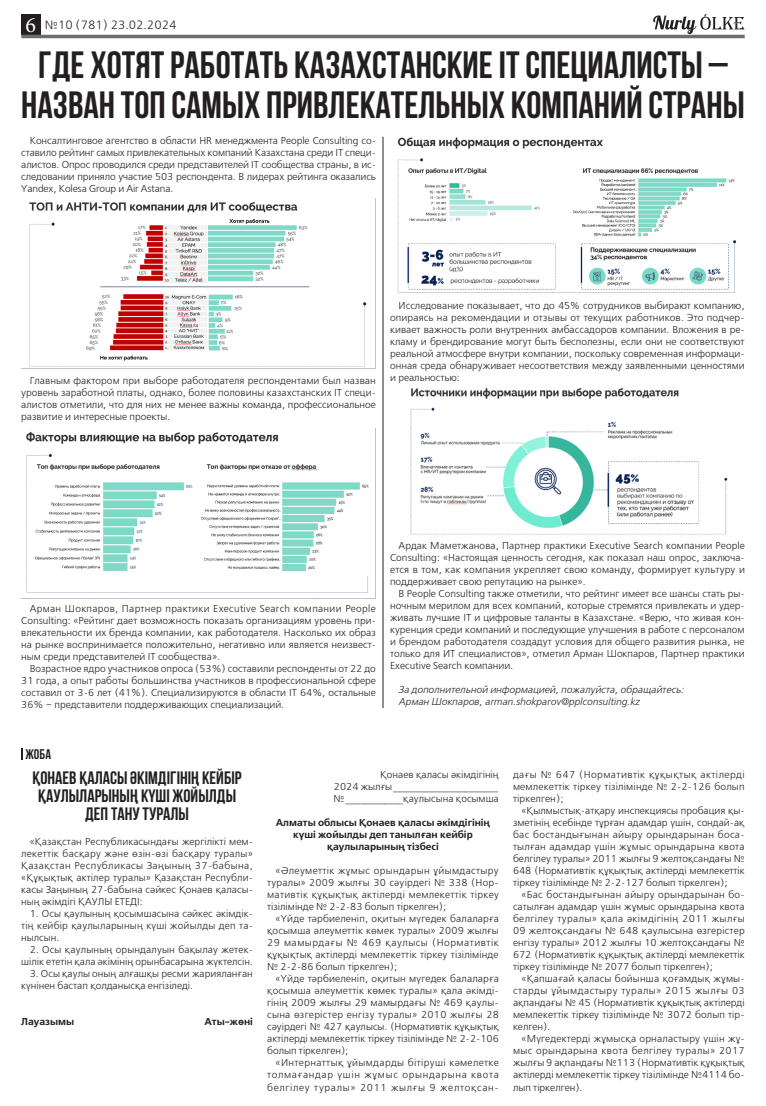
<style>
.page{position:relative;width:766px;height:1106px;background:#fff}
.page>*{position:absolute;margin:0;border:0;box-sizing:border-box;transform-origin:0 0}
.тақырып{font:700 38px/40px "Bebas Neue";color:#231f20;text-align:center}
.тақырып-2{font:700 18px/18px "Bebas Neue";color:#231f20;text-align:center}
.Основной_Текст{font:700 14px "Bebas Neue";color:#231f20}
.t1{font:12px "DS Free Set";color:#231f20}
.Основной_Текст-2{font:10px/12px "DS Free Set";color:#231f20;text-align:justify}
.Основной_Текст-3{font:700 10px/12px "DS Free Set";color:#231f20;text-align:center}
.Основной_Текст-4{font:italic 10px "DS Free Set";color:#231f20}
.s1{font-family:"Minion Pro";font-size:22px;color:#fff}
</style>
<div class="page">
<svg style="left:653px;top:14px;width:91px;height:20px"></svg>
<div style="left:21px;top:14px;width:20px;height:21px;background:#231f20"></div>
<hr style="left:21px;top:35px;width:723px;height:3px;background:#6c6d70">
<img style="left:21px;top:198px;width:355px;height:171px">
<img style="left:397px;top:137px;width:340px;height:156px">
<img style="left:410px;top:387px;width:318px;height:148px">
<img style="left:26px;top:428px;width:350px;height:170px">
<hr style="left:382px;top:137px;width:1px;height:571px;background:#231f20">
<svg style="left:21px;top:748px;width:2px;height:12px"></svg>
<p class="t1" style="left:26px;top:18px;width:152px"><span class="s1">6</span> №10 (781) 23.02.2024</p>
<p class="тақырып" style="left:21px;top:44px;width:724px">ГДЕ ХОТЯТ РАБОТАТЬ КАЗАХСТАНСКИЕ IT СПЕЦИАЛИСТЫ –<br>НАЗВАН ТОП САМЫХ ПРИВЛЕКАТЕЛЬНЫХ КОМПАНИЙ СТРАНЫ</p>
<p class="Основной_Текст-2" style="left:21px;top:135px;width:356px;text-indent:9px">Консалтинговое агентство в области HR менеджмента People Consulting со&shy;ставило рейтинг самых привлекательных компаний Казахстана среди IT специ&shy;алистов. Опрос проводился среди представителей IT сообщества страны, в ис&shy;следовании приняло участие 503 респондента. В лидерах рейтинга оказались Yandex, Kolesa Group и Air Astana.</p>
<p class="Основной_Текст-2" style="left:21px;top:375px;width:356px;text-indent:9px">Главным фактором при выборе работодателя респондентами был назван уровень заработной платы, однако, более половины казахстанских IT специ&shy;алистов отметили, что для них не менее важны команда, профессиональное развитие и интересные проекты.</p>
<p class="Основной_Текст-2" style="left:390px;top:300px;width:356px;text-indent:9px">Исследование показывает, что до 45% сотрудников выбирают компанию, опираясь на рекомендации и отзывы от текущих работников. Это подчер&shy;кивает важность роли внутренних амбассадоров компании. Вложения в ре&shy;кламу и брендирование могут быть бесполезны, если они не соответствуют реальной атмосфере внутри компании, поскольку современная информаци&shy;онная среда обнаруживает несоответствия между заявленными ценностями и реальностью:</p>
<p class="Основной_Текст-2" style="left:21px;top:603px;width:356px;text-indent:9px">Арман Шокпаров, Партнер практики Executive Search компании People Consulting: «Рейтинг дает возможность показать организациям уровень при&shy;влекательности их бренда компании, как работодателя. Насколько их образ на рынке воспринимается положительно, негативно или является неизвест&shy;ным среди представителей IT сообщества».</p>
<p class="Основной_Текст-2" style="left:21px;top:663px;width:356px;text-indent:9px">Возрастное ядро участников опроса (53%) составили респонденты от 22 до 31 года, а опыт работы большинства участников в профессиональной сфере составил от 3-6 лет (41%). Специализируются в области IT 64%, остальные 36% – представители поддерживающих специализаций.</p>
<p class="Основной_Текст-2" style="left:390px;top:540px;width:356px;text-indent:9px">Ардак Маметжанова, Партнер практики Executive Search компании People Consulting: «Настоящая ценность сегодня, как показал наш опрос, заключа&shy;ется в том, как компания укрепляет свою команду, формирует культуру и поддерживает свою репутацию на рынке».</p>
<p class="Основной_Текст-2" style="left:390px;top:588px;width:356px;text-indent:9px">В People Consulting также отметили, что рейтинг имеет все шансы стать ры&shy;ночным мерилом для всех компаний, которые стремятся привлекать и удер&shy;живать лучшие IT и цифровые таланты в Казахстане. «Верю, что живая кон&shy;куренция среди компаний и последующие улучшения в работе с персоналом и брендом работодателя создадут условия для общего развития рынка, не только для ИТ специалистов», отметил Арман Шокпаров, Партнер практики Executive Search компании.</p>
<p class="Основной_Текст-4" style="left:398px;top:684px;width:286px">За дополнительной информацией, пожалуйста, обращайтесь:</p>
<p class="Основной_Текст-4" style="left:398px;top:696px;width:242px">Арман Шокпаров, arman.shokparov@pplconsulting.kz</p>
<p class="Основной_Текст" style="left:26px;top:746px;width:27px">ЖОБА</p>
<p class="тақырып-2" style="left:33px;top:768px;width:210px">ҚОНАЕВ ҚАЛАСЫ ӘКІМДІГІНІҢ КЕЙБІР<br>ҚАУЛЫЛАРЫНЫҢ КҮШІ ЖОЙЫЛДЫ</p>
<p class="тақырып-2" style="left:85px;top:804px;width:105px">ДЕП ТАНУ ТУРАЛЫ</p>
<p class="Основной_Текст-2" style="left:21px;top:835px;width:233px;text-indent:9px">«Қазақстан Республикасындағы жергілікті мем&shy;лекеттік басқару және өзін-өзі басқару туралы» Қазақстан Республикасы Заңының 37-бабына, «Құқықтық актілер туралы» Қазақстан Республи&shy;касы Заңының 27-бабына сәйкес Қонаев қаласы&shy;ның әкімдігі ҚАУЛЫ ЕТЕДІ:</p>
<p class="Основной_Текст-2" style="left:21px;top:907px;width:233px;text-indent:9px">1. Осы қаулының қосымшасына сәйкес әкімдік&shy;тің кейбір қаулыларының күші жойылды деп та&shy;нылсын.</p>
<p class="Основной_Текст-2" style="left:21px;top:943px;width:233px;text-align:right">2. Осы қаулының орындалуын бақылау жетек&shy;шілік ететін қала әкімінің орынбасарына жүктелсін.</p>
<p class="Основной_Текст-2" style="left:21px;top:967px;width:233px;text-indent:9px">3. Осы қаулы оның алғашқы ресми жарияланған күнінен бастап қолданысқа енгізіледі.</p>
<p class="Основной_Текст-3" style="left:21px;top:1015px;width:54px">Лауазымы</p>
<p class="Основной_Текст-3" style="left:204px;top:1015px;width:50px">Аты-жөні</p>
<p class="Основной_Текст-2" style="left:380px;top:769px;width:120px">Қонаев қаласы әкімдігінің</p>
<p class="Основной_Текст-2" style="left:334px;top:781px;width:166px">2024 жылғы________________</p>
<p class="Основной_Текст-2" style="left:333px;top:793px;width:167px">№_________қаулысына қосымша</p>
<p class="Основной_Текст-3" style="left:276px;top:817px;width:216px">Алматы облысы Қонаев қаласы әкімдігінің күші жойылды деп танылған кейбір қаулыларының тізбесі</p>
<p class="Основной_Текст-2" style="left:267px;top:865px;width:233px;text-indent:9px">«Әлеуметтік жұмыс орындарын ұйымдастыру туралы» 2009 жылғы 30 сәуірдегі № 338 (Нор&shy;мативтік құқықтық актілерді мемлекеттік тіркеу тізілімінде № 2-2-83 болып тіркелген);</p>
<p class="Основной_Текст-2" style="left:267px;top:913px;width:233px;text-indent:9px">«Үйде тәрбиеленіп, оқитын мүгедек балаларға қосымша әлеуметтік көмек туралы» 2009 жылғы 29 мамырдағы № 469 қаулысы (Нормативтік құқықтық актілерді мемлекеттік тіркеу тізілімінде № 2-2-86 болып тіркелген);</p>
<p class="Основной_Текст-2" style="left:267px;top:973px;width:233px;text-indent:9px">«Үйде тәрбиеленіп, оқитын мүгедек балаларға қосымша әлеуметтік көмек туралы» қала әкімді&shy;гінің 2009 жылғы 29 мамырдағы № 469 қаулы&shy;сына өзгерістер енгізу туралы» 2010 жылғы 28 сәуірдегі № 427 қаулысы. (Нормативтік құқықтық актілерді мемлекеттік тіркеу тізілімінде № 2-2-106 болып тіркелген);</p>
<p class="Основной_Текст-2" style="left:267px;top:1057px;width:233px;text-indent:9px">«Интернаттық ұйымдарды бітіруші кәмелетке толмағандар үшін жұмыс орындарына квота белгілеу туралы» 2011 жылғы 9 желтоқсан-</p>
<p class="Основной_Текст-2" style="left:513px;top:769px;width:233px">дағы № 647 (Нормативтік құқықтық актілерді мемлекеттік тіркеу тізілімінде № 2-2-126 болып тіркелген);</p>
<p class="Основной_Текст-2" style="left:513px;top:805px;width:233px;text-indent:9px">«Қылмыстық-атқару инспекциясы пробация қы&shy;зметінің есебінде тұрған адамдар үшін, сондай-ақ бас бостандығынан айыру орындарынан боса&shy;тылған адамдар үшін жұмыс орындарына квота белгілеу туралы» 2011 жылғы 9 желтоқсандағы № 648 (Нормативтік құқықтық актілерді мемлекеттік тіркеу тізілімінде № 2-2-127 болып тіркелген);</p>
<p class="Основной_Текст-2" style="left:513px;top:889px;width:233px;text-indent:9px">«Бас бостандығынан айыру орындарынан бо&shy;сатылған адамдар үшін жұмыс орындарына квота белгілеу туралы» қала әкімдігінің 2011 жылғы 09 желтоқсандағы № 648 қаулысына өзгерістер енгізу туралы» 2012 жылғы 10 желтоқсандағы № 672 (Нормативтік құқықтық актілерді мемлекеттік тіркеу тізілімінде № 2077 болып тіркелген);</p>
<p class="Основной_Текст-2" style="left:513px;top:973px;width:233px;text-indent:9px">«Қапшағай қаласы бойынша қоғамдық жұмы&shy;старды ұйымдастыру туралы» 2015 жылғы 03 ақпандағы № 45 (Нормативтік құқықтық актілерді мемлекеттік тіркеу тізілімінде № 3072 болып тір&shy;келген).</p>
<p class="Основной_Текст-2" style="left:513px;top:1033px;width:233px;text-indent:9px">«Мүгедектерді жұмысқа орналастыру үшін жұ&shy;мыс орындарына квота белгілеу туралы» 2017 жылғы 9 ақпандағы №113 (Нормативтік құқықтық актілерді мемлекеттік тіркеу тізілімінде №4114 бо&shy;лып тіркелген).</p>
</div>
